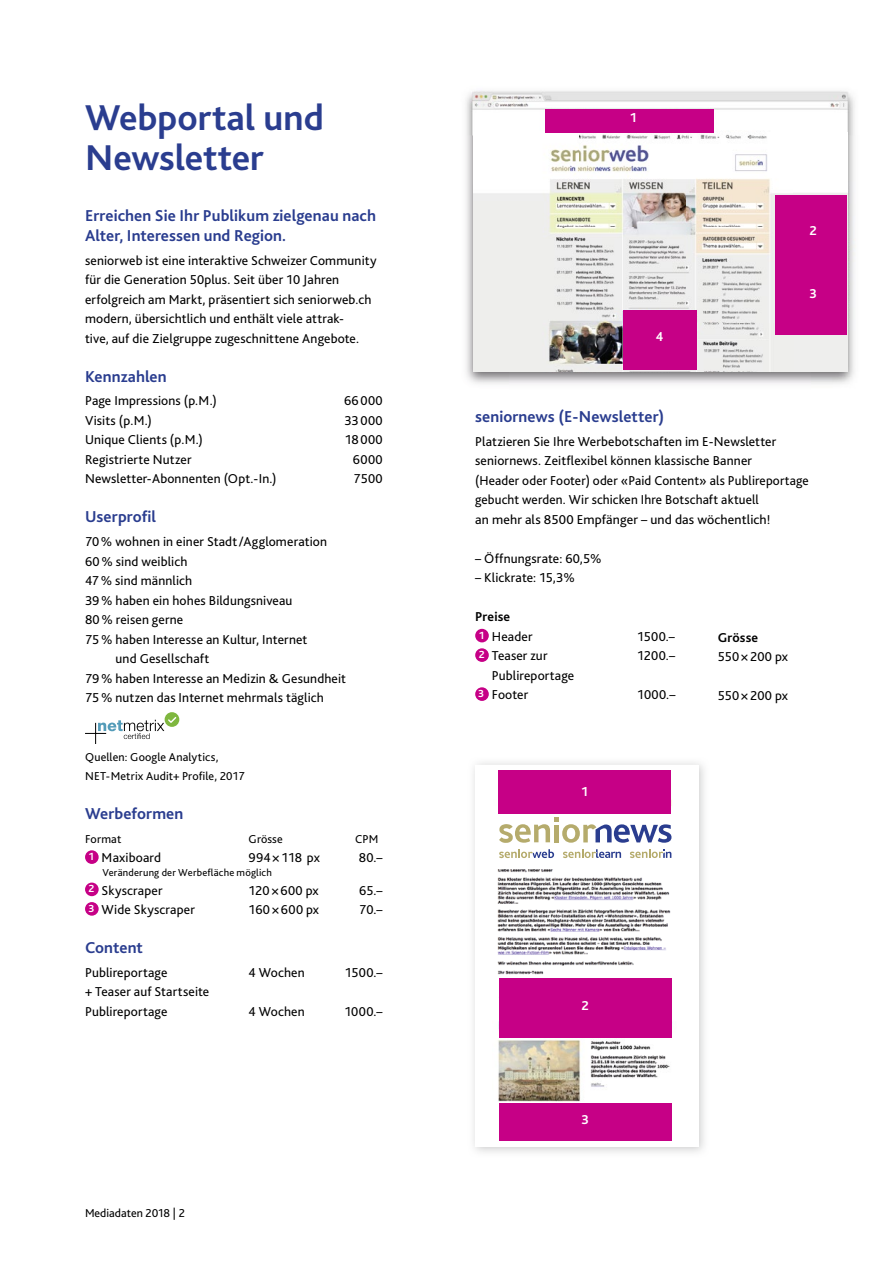
<style>
.page{position:relative;width:893px;height:1263px;background:#fff}
.page>*{position:absolute;margin:0;border:0;box-sizing:border-box;transform-origin:0 0}
.t1{font:700 37.5px/40.5px "Bliss 2";color:#2a3d8f}
.t2{font:700 16.5px/19.5px "Bliss 2";letter-spacing:.005em;color:#2a3d8f}
.t3{font:13.5px/19.5px "Bliss 2";letter-spacing:.01em;color:#000}
.t4{font:700 13.5px/19.5px "Bliss 2";letter-spacing:.01em;color:#000}
.t5{font:700 13.5px "Bliss 2";color:#fff}
.t6{font:12px/19.5px "Bliss 2";letter-spacing:.01em;color:#000}
.t7{font:10.5px "Bliss 2";letter-spacing:.02em;color:#000}
.s1{font-weight:400}
</style>
<div class="page">
<img style="left:466px;top:90px;width:389px;height:45px">
<img style="left:466px;top:135px;width:44px;height:249px">
<img style="left:810px;top:135px;width:45px;height:249px">
<img style="left:510px;top:371px;width:300px;height:13px">
<div style="left:165px;top:712px;width:14px;height:15px;background:#7fb73f;border-radius:50%"></div>
<svg style="left:85px;top:715px;width:93px;height:29px"></svg>
<div style="left:85px;top:850px;width:14px;height:14px;background:#c60086;border-radius:50%"></div>
<div style="left:85px;top:882px;width:14px;height:14px;background:#c60086;border-radius:50%"></div>
<div style="left:85px;top:902px;width:14px;height:14px;background:#c60086;border-radius:50%"></div>
<div style="left:475px;top:629px;width:14px;height:13px;background:#c60086;border-radius:50%"></div>
<div style="left:475px;top:648px;width:14px;height:14px;background:#c60086;border-radius:50%"></div>
<div style="left:475px;top:687px;width:14px;height:14px;background:#c60086;border-radius:50%"></div>
<img style="left:473px;top:132px;width:374px;height:239px">
<div style="left:623px;top:310px;width:73px;height:59px;background:#c60086"></div>
<div style="left:546px;top:109px;width:168px;height:23px;background:#c60086"></div>
<div style="left:775px;top:195px;width:71px;height:140px;background:#c60086"></div>
<img style="left:497px;top:869px;width:175px;height:129px">
<svg style="left:498px;top:998px;width:175px;height:110px"></svg>
<svg style="left:499px;top:817px;width:172px;height:41px"></svg>
<div style="left:499px;top:978px;width:172px;height:60px;background:#c60086"></div>
<div style="left:499px;top:1103px;width:172px;height:37px;background:#c60086"></div>
<div style="left:498px;top:770px;width:173px;height:44px;background:#c60086"></div>
<h1 class="t1" style="left:85px;top:97px;width:240px">Webportal und<br>Newsletter</h1>
<p class="t2" style="left:85px;top:206px;width:292px">Erreichen Sie Ihr Publikum zielgenau nach<br>Alter, Interessen und Region.</p>
<p class="t3" style="left:85px;top:250px;width:293px">seniorweb ist eine interaktive Schweizer Community für die Generation 50plus. Seit über 10 Jahren erfolgreich am Markt, präsentiert sich seniorweb.ch modern, übersichtlich und enthält viele attrak -<br>tive, auf die Zielgruppe zugeschnittene Angebote.</p>
<p class="t2" style="left:85px;top:366px;width:83px">Kennzahlen</p>
<p class="t3" style="left:85px;top:391px;width:133px">Page Impressions (p.M.)</p>
<p class="t3" style="left:344px;top:391px;width:40px">66 000</p>
<p class="t3" style="left:85px;top:411px;width:68px">Visits (p.M.)</p>
<p class="t3" style="left:345px;top:411px;width:40px">33 000</p>
<p class="t3" style="left:85px;top:430px;width:119px">Unique Clients (p.M.)</p>
<p class="t3" style="left:345px;top:430px;width:39px">18 000</p>
<p class="t3" style="left:85px;top:450px;width:108px">Registrierte Nutzer</p>
<p class="t3" style="left:353px;top:450px;width:31px">6000</p>
<p class="t3" style="left:85px;top:469px;width:193px">Newsletter-Abonnenten (Opt.-In.)</p>
<p class="t3" style="left:354px;top:469px;width:31px">7500</p>
<p class="t2" style="left:85px;top:507px;width:73px">Userprofil</p>
<p class="t3" style="left:85px;top:532px;width:244px">70 % wohnen in einer Stadt /Agglomeration</p>
<p class="t3" style="left:85px;top:551px;width:104px">60 % sind weiblich</p>
<p class="t3" style="left:85px;top:571px;width:109px">47 % sind männlich</p>
<p class="t3" style="left:85px;top:590px;width:209px">39 % haben ein hohes Bildungsniveau</p>
<p class="t3" style="left:85px;top:610px;width:100px">80 % reisen gerne</p>
<p class="t3" style="left:85px;top:629px;width:224px">75 % haben Interesse an Kultur, Internet</p>
<p class="t3" style="left:116px;top:649px;width:95px">und Gesellschaft</p>
<p class="t3" style="left:85px;top:668px;width:263px">79 % haben Interesse an Medizin &amp; Gesundheit</p>
<p class="t3" style="left:85px;top:688px;width:240px">75 % nutzen das Internet mehrmals täglich</p>
<p class="t6" style="left:85px;top:747px;width:161px">Quellen: Google Analytics,<br>NET-Metrix Audit+ Profile, 2017</p>
<p class="t2" style="left:85px;top:804px;width:100px">Werbeformen</p>
<p class="t6" style="left:85px;top:829px;width:38px">Format</p>
<p class="t6" style="left:249px;top:829px;width:36px">Grösse</p>
<p class="t6" style="left:355px;top:829px;width:25px">CPM</p>
<p class="t3" style="left:89px;top:848px;width:74px"><sup>1</sup> Maxiboard</p>
<p class="t3" style="left:249px;top:848px;width:73px">994 × 118 px</p>
<p class="t3" style="left:359px;top:848px;width:25px">80.–</p>
<p class="t3" style="left:89px;top:880px;width:75px"><sup>2</sup> Skyscraper</p>
<p class="t3" style="left:249px;top:880px;width:72px">120 × 600 px</p>
<p class="t3" style="left:359px;top:880px;width:25px">65.–</p>
<p class="t3" style="left:89px;top:900px;width:108px"><sup>3</sup> Wide Skyscraper</p>
<p class="t3" style="left:249px;top:900px;width:72px">160 × 600 px</p>
<p class="t3" style="left:359px;top:900px;width:25px">70.–</p>
<p class="t2" style="left:85px;top:938px;width:59px">Content</p>
<p class="t3" style="left:85px;top:963px;width:84px">Publireportage</p>
<p class="t3" style="left:249px;top:963px;width:58px">4 Wochen</p>
<p class="t3" style="left:345px;top:963px;width:39px">1500.–</p>
<p class="t3" style="left:85px;top:982px;width:126px">+ Teaser auf Startseite<br>Publireportage</p>
<p class="t7" style="left:102px;top:866px;width:171px">Veränderung der Werbefläche möglich</p>
<p class="t3" style="left:249px;top:1002px;width:58px">4 Wochen</p>
<p class="t3" style="left:344px;top:1002px;width:40px">1000.–</p>
<p class="t6" style="left:85px;top:1203px;width:101px">Mediadaten 2018 | 2</p>
<p class="t5" style="left:630px;top:109px;width:9px">1</p>
<p class="t5" style="left:656px;top:328px;width:9px">4</p>
<p class="t5" style="left:809px;top:222px;width:9px">2</p>
<p class="t5" style="left:809px;top:285px;width:9px">3</p>
<p class="t2" style="left:475px;top:407px;width:190px">seniornews (E-Newsletter)</p>
<p class="t3" style="left:475px;top:432px;width:335px">Platzieren Sie Ihre Werbebotschaften im E-Newsletter seniornews. Zeitflexibel können klassische Banner<br>(Header oder Footer) oder «Paid Content» als Publireportage gebucht werden. Wir schicken Ihre Botschaft aktuell<br>an mehr als 8500 Empfänger – und das wöchentlich!</p>
<p class="t3" style="left:475px;top:549px;width:128px">– Öffnungsrate: 60,5%</p>
<p class="t3" style="left:475px;top:568px;width:101px">– Klickrate: 15,3%</p>
<p class="t4" style="left:475px;top:607px;width:59px">Preise<br><sup>1</sup> <span class="s1">Header</span></p>
<p class="t3" style="left:637px;top:627px;width:39px">1500.–</p>
<p class="t4" style="left:718px;top:627px;width:42px">Grösse</p>
<p class="t3" style="left:718px;top:647px;width:72px">550 × 200 px</p>
<p class="t3" style="left:718px;top:686px;width:72px">550 × 200 px</p>
<p class="t3" style="left:479px;top:646px;width:70px"><sup>2</sup> Teaser zur</p>
<p class="t3" style="left:637px;top:646px;width:39px">1200.–</p>
<p class="t3" style="left:478px;top:666px;width:98px;text-indent:14px">Publireportage<br><sup>3</sup> Footer</p>
<p class="t3" style="left:637px;top:685px;width:40px">1000.–</p>
<p class="t5" style="left:581px;top:784px;width:9px">1</p>
<p class="t5" style="left:581px;top:997px;width:9px">2</p>
<p class="t5" style="left:581px;top:1111px;width:9px">3</p>
</div>
